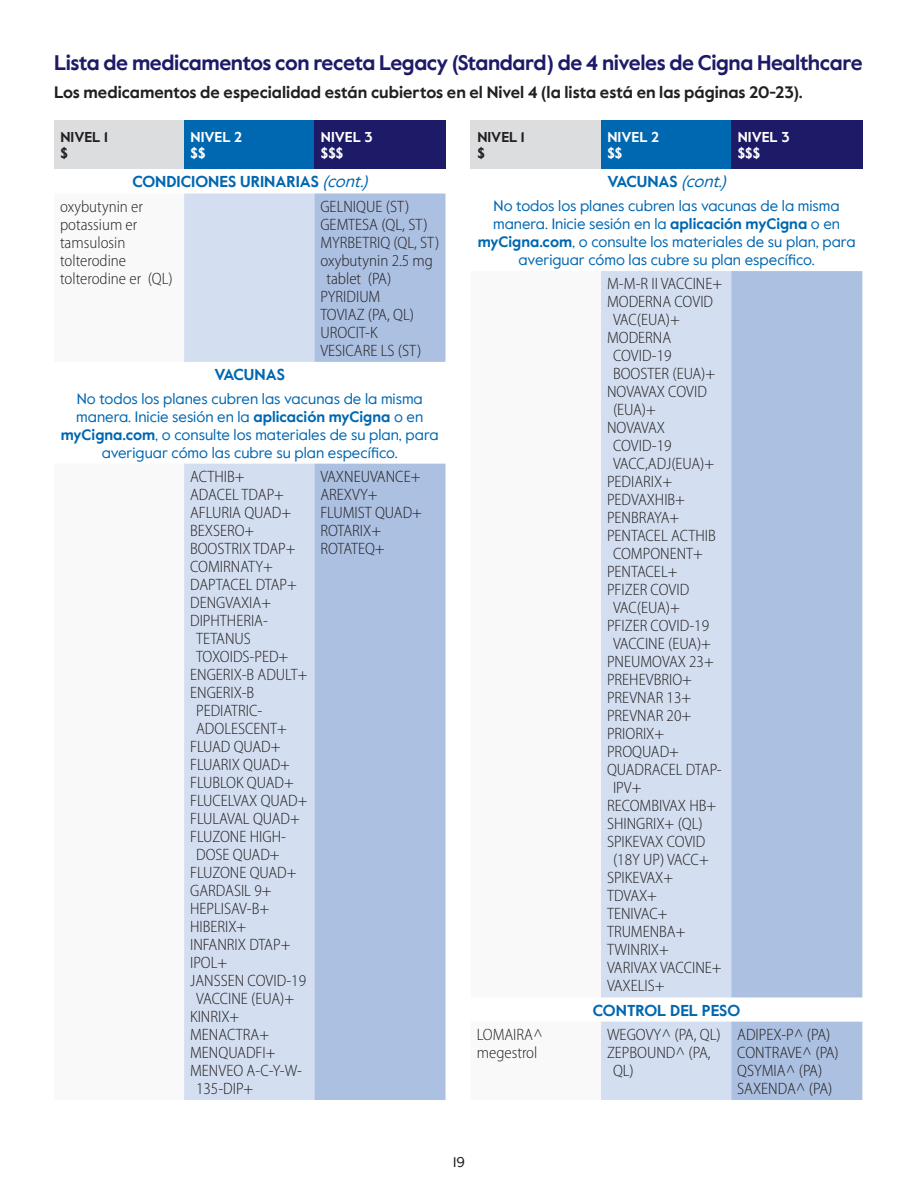
<style>
.page{position:relative;width:918px;height:1188px;background:#fff}
.page>*{position:absolute;margin:0;border:0;box-sizing:border-box;transform-origin:0 0}
.t1{font:700 21px "Value Sans Pro";letter-spacing:-.02em;color:#1d1a68}
.List_Header{font:300 semi-condensed 16.5px/18px "Myriad Pro";color:#231f20}
.t2{font:700 16.5px "Value Sans Pro";color:#231f20}
.Drug_list_categories{font:700 15.75px "Value Sans Pro";color:#0067b1}
.Drug_list_categories-2{font:15px/18px "Value Sans Pro";color:#0067b1;text-align:center}
.Table_column_header{font:700 14.25px "Value Sans Pro";color:#fff}
.Table_column_header-2{font:700 14.25px "Value Sans Pro";color:#231f20}
.t3{font:14.25px "Value Sans Pro";color:#231f20}
.s1{font-weight:400;font-style:italic;font-size:16.5px}
.s2{font-weight:700}
</style>
<div class="page">
<div style="left:54px;top:120px;width:130px;height:49px;background:#dcdddf"></div>
<div style="left:184px;top:120px;width:130px;height:49px;background:#0067b1"></div>
<div style="left:314px;top:120px;width:132px;height:49px;background:#1d1a68"></div>
<svg style="left:184px;top:193px;width:130px;height:907px;background:#d7e1f1"></svg>
<svg style="left:314px;top:193px;width:132px;height:907px;background:#b5c7e4"></svg>
<div style="left:471px;top:120px;width:130px;height:49px;background:#dcdddf"></div>
<div style="left:601px;top:120px;width:130px;height:49px;background:#0067b1"></div>
<div style="left:731px;top:120px;width:131px;height:49px;background:#1d1a68"></div>
<div style="left:601px;top:271px;width:130px;height:829px;background:#d3def0"></div>
<div style="left:731px;top:271px;width:131px;height:829px;background:#acc0e1"></div>
<p class="t1" style="left:54px;top:50px;width:810px">Lista de medicamentos con receta Legacy (Standard) de 4 niveles de Cigna Healthcare</p>
<p class="t2" style="left:54px;top:83px;width:750px">Los medicamentos de especialidad están cubiertos en el Nivel 4 (la lista está en las páginas 20-23).</p>
<p class="Table_column_header-2" style="left:60px;top:128px;width:49px">NIVEL 1</p>
<p class="Table_column_header-2" style="left:60px;top:145px;width:9px">$</p>
<p class="Table_column_header" style="left:191px;top:128px;width:53px">NIVEL 2</p>
<p class="Table_column_header" style="left:191px;top:145px;width:16px">$$</p>
<p class="Table_column_header" style="left:608px;top:128px;width:53px">NIVEL 2</p>
<p class="Table_column_header" style="left:608px;top:145px;width:16px">$$</p>
<p class="Table_column_header" style="left:321px;top:128px;width:53px">NIVEL 3</p>
<p class="Table_column_header" style="left:321px;top:145px;width:24px">$$$</p>
<p class="Drug_list_categories" style="left:132px;top:172px;width:242px">CONDICIONES URINARIAS <span class="s1">(cont.)</span></p>
<p class="List_Header" style="left:60px;top:198px;width:84px">oxybutynin er</p>
<p class="List_Header" style="left:60px;top:216px;width:79px">potassium er</p>
<p class="List_Header" style="left:60px;top:234px;width:67px">tamsulosin</p>
<p class="List_Header" style="left:60px;top:252px;width:68px">tolterodine</p>
<p class="List_Header" style="left:60px;top:270px;width:114px">tolterodine er (QL)</p>
<p class="Table_column_header-2" style="left:477px;top:128px;width:49px">NIVEL 1</p>
<p class="Table_column_header-2" style="left:477px;top:145px;width:9px">$</p>
<p class="Table_column_header" style="left:738px;top:128px;width:53px">NIVEL 3</p>
<p class="Table_column_header" style="left:738px;top:145px;width:24px">$$$</p>
<p class="Drug_list_categories" style="left:607px;top:172px;width:125px">VA C U N A S <span class="s1">(cont.)</span></p>
<p class="Drug_list_categories-2" style="left:478px;top:197px;width:379px">No todos los planes cubren las vacunas de la misma manera. Inicie sesión en la <span class="s2">aplicación myCigna</span> o en <span class="s2">myCigna.com</span>, o consulte los materiales de su plan, para averiguar cómo las cubre su plan específico.</p>
<p class="List_Header" style="left:607px;top:275px;width:117px">M-M-R II VACCINE+</p>
<p class="List_Header" style="left:613px;top:293px;width:102px;text-indent:-6px">MODERNA COVID<br>VAC(EUA)+</p>
<p class="List_Header" style="left:613px;top:329px;width:104px;text-indent:-6px">MODERNA<br>COVID-19<br>BOOSTER (EUA)+</p>
<p class="List_Header" style="left:613px;top:383px;width:95px;text-indent:-6px">NOVAVAX COVID (EUA)+</p>
<p class="List_Header" style="left:613px;top:419px;width:103px;text-indent:-6px">NOVAVAX<br>COVID-19<br>VACC,ADJ(EUA)+</p>
<p class="List_Header" style="left:607px;top:473px;width:67px">PEDIARIX+</p>
<p class="List_Header" style="left:607px;top:491px;width:80px">PEDVAXHIB+</p>
<p class="List_Header" style="left:607px;top:509px;width:74px">PENBRAYA+</p>
<p class="List_Header" style="left:607px;top:527px;width:110px;text-align:center">PENTACEL ACTHIB<br>COMPONENT+</p>
<p class="List_Header" style="left:607px;top:563px;width:72px">PENTACEL+</p>
<p class="List_Header" style="left:607px;top:581px;width:84px;text-align:center">PFIZER COVID<br>VAC(EUA)+</p>
<p class="List_Header" style="left:607px;top:617px;width:106px;text-align:center">PFIZER COVID-19<br>VACCINE (EUA)+</p>
<p class="List_Header" style="left:607px;top:653px;width:108px">PNEUMOVAX 23+</p>
<p class="List_Header" style="left:607px;top:671px;width:87px">PREHEVBRIO+</p>
<p class="List_Header" style="left:607px;top:689px;width:86px">PREVNAR 13+</p>
<p class="List_Header" style="left:607px;top:707px;width:86px">PREVNAR 20+</p>
<p class="List_Header" style="left:607px;top:725px;width:59px">PRIORIX+</p>
<p class="List_Header" style="left:607px;top:743px;width:74px">PROQUAD+</p>
<p class="List_Header" style="left:613px;top:761px;width:110px;text-indent:-6px">QUADRACEL DTAP-<br>IPV+</p>
<p class="List_Header" style="left:607px;top:797px;width:111px">RECOMBIVAX HB+</p>
<p class="List_Header" style="left:607px;top:815px;width:97px">SHINGRIX+ (QL)</p>
<p class="List_Header" style="left:607px;top:833px;width:103px;text-align:center">SPIKEVAX COVID (18Y UP) VACC+</p>
<p class="List_Header" style="left:607px;top:869px;width:68px">SPIKEVAX+</p>
<p class="List_Header" style="left:607px;top:887px;width:52px">TDVAX+</p>
<p class="List_Header" style="left:607px;top:905px;width:62px">TENIVAC+</p>
<p class="List_Header" style="left:607px;top:923px;width:80px">TRUMENBA+</p>
<p class="List_Header" style="left:607px;top:941px;width:63px">TWINRIX+</p>
<p class="List_Header" style="left:607px;top:959px;width:116px">VARIVAX VACCINE+</p>
<p class="List_Header" style="left:607px;top:977px;width:59px">VAXELIS+</p>
<p class="Drug_list_categories" style="left:593px;top:1001px;width:149px">CONTROL DEL PESO</p>
<p class="List_Header" style="left:477px;top:1026px;width:68px">LOMAIRA^</p>
<p class="List_Header" style="left:477px;top:1044px;width:62px">megestrol</p>
<p class="List_Header" style="left:320px;top:198px;width:90px">GELNIQUE (ST)</p>
<p class="List_Header" style="left:320px;top:216px;width:109px">GEMTESA (QL, ST)</p>
<p class="List_Header" style="left:320px;top:234px;width:121px">MYRBETRIQ (QL, ST)</p>
<p class="List_Header" style="left:326px;top:252px;width:108px;text-indent:-6px">oxybutynin 2.5 mg tablet (PA)</p>
<p class="List_Header" style="left:320px;top:288px;width:62px">PYRIDIUM</p>
<p class="List_Header" style="left:320px;top:306px;width:95px">TOVIAZ (PA, QL)</p>
<p class="List_Header" style="left:320px;top:324px;width:59px">UROCIT-K</p>
<p class="List_Header" style="left:320px;top:342px;width:103px">VESICARE LS (ST)</p>
<p class="Drug_list_categories" style="left:215px;top:365px;width:72px">VACUNAS</p>
<p class="Drug_list_categories-2" style="left:61px;top:390px;width:379px">No todos los planes cubren las vacunas de la misma manera. Inicie sesión en la <span class="s2">aplicación myCigna</span> o en <span class="s2">myCigna.com</span>, o consulte los materiales de su plan, para averiguar cómo las cubre su plan específico.</p>
<p class="List_Header" style="left:190px;top:468px;width:56px">ACTHIB+</p>
<p class="List_Header" style="left:190px;top:486px;width:95px">ADACEL TDAP+</p>
<p class="List_Header" style="left:190px;top:504px;width:103px">AFLURIA QUAD+</p>
<p class="List_Header" style="left:190px;top:522px;width:66px">BEXSERO+</p>
<p class="List_Header" style="left:190px;top:540px;width:107px">BOOSTRIX TDAP+</p>
<p class="List_Header" style="left:190px;top:558px;width:84px">COMIRNATY+</p>
<p class="List_Header" style="left:190px;top:576px;width:108px">DAPTACEL DTAP+</p>
<p class="List_Header" style="left:190px;top:594px;width:83px">DENGVAXIA+</p>
<p class="List_Header" style="left:196px;top:612px;width:94px;text-indent:-6px">DIPHTHERIA-<br>TETANUS<br>TOXOIDS-PED+</p>
<p class="List_Header" style="left:190px;top:666px;width:119px">ENGERIX-B ADULT+</p>
<p class="List_Header" style="left:196px;top:684px;width:92px;text-indent:-6px">ENGERIX-B<br>PEDIATRIC-<br>ADOLESCENT+</p>
<p class="List_Header" style="left:190px;top:738px;width:92px">FLUAD QUAD+</p>
<p class="List_Header" style="left:190px;top:756px;width:102px">FLUARIX QUAD+</p>
<p class="List_Header" style="left:190px;top:774px;width:105px">FLUBLOK QUAD+</p>
<p class="List_Header" style="left:190px;top:792px;width:119px">FLUCELVAX QUAD+</p>
<p class="List_Header" style="left:190px;top:810px;width:111px">FLULAVAL QUAD+</p>
<p class="List_Header" style="left:190px;top:828px;width:97px;text-align:center">FLUZONE HIGH-<br>DOSE QUAD+</p>
<p class="List_Header" style="left:190px;top:864px;width:108px">FLUZONE QUAD+</p>
<p class="List_Header" style="left:190px;top:882px;width:83px">GARDASIL 9+</p>
<p class="List_Header" style="left:190px;top:900px;width:81px">HEPLISAV-B+</p>
<p class="List_Header" style="left:190px;top:918px;width:58px">HIBERIX+</p>
<p class="List_Header" style="left:190px;top:936px;width:102px">INFANRIX DTAP+</p>
<p class="List_Header" style="left:190px;top:954px;width:39px">IPOL+</p>
<p class="List_Header" style="left:190px;top:972px;width:117px;text-align:center">JANSSEN COVID-19<br>VACCINE (EUA)+</p>
<p class="List_Header" style="left:190px;top:1008px;width:51px">KINRIX+</p>
<p class="List_Header" style="left:190px;top:1026px;width:81px">MENACTRA+</p>
<p class="List_Header" style="left:190px;top:1044px;width:87px">MENQUADFI+</p>
<p class="List_Header" style="left:196px;top:1062px;width:107px;text-indent:-6px">MENVEO A-C-Y-W-<br>135-DIP+</p>
<p class="List_Header" style="left:320px;top:468px;width:102px">VAXNEUVANCE+</p>
<p class="List_Header" style="left:320px;top:486px;width:59px">AREXVY+</p>
<p class="List_Header" style="left:320px;top:504px;width:103px">FLUMIST QUAD+</p>
<p class="List_Header" style="left:320px;top:522px;width:62px">ROTARIX+</p>
<p class="List_Header" style="left:320px;top:540px;width:66px">ROTATEQ+</p>
<p class="List_Header" style="left:607px;top:1026px;width:115px">WEGOVY^ (PA, QL)</p>
<p class="List_Header" style="left:613px;top:1044px;width:99px;text-indent:-6px">ZEPBOUND^ (PA,<br>QL)</p>
<p class="List_Header" style="left:737px;top:1026px;width:95px">ADIPEX-P^ (PA)</p>
<p class="List_Header" style="left:737px;top:1044px;width:103px">CONTRAVE^ (PA)</p>
<p class="List_Header" style="left:737px;top:1062px;width:87px">QSYMIA^ (PA)</p>
<p class="List_Header" style="left:737px;top:1080px;width:97px">SAXENDA^ (PA)</p>
<p class="t3" style="left:453px;top:1153px;width:13px">19</p>
</div>
